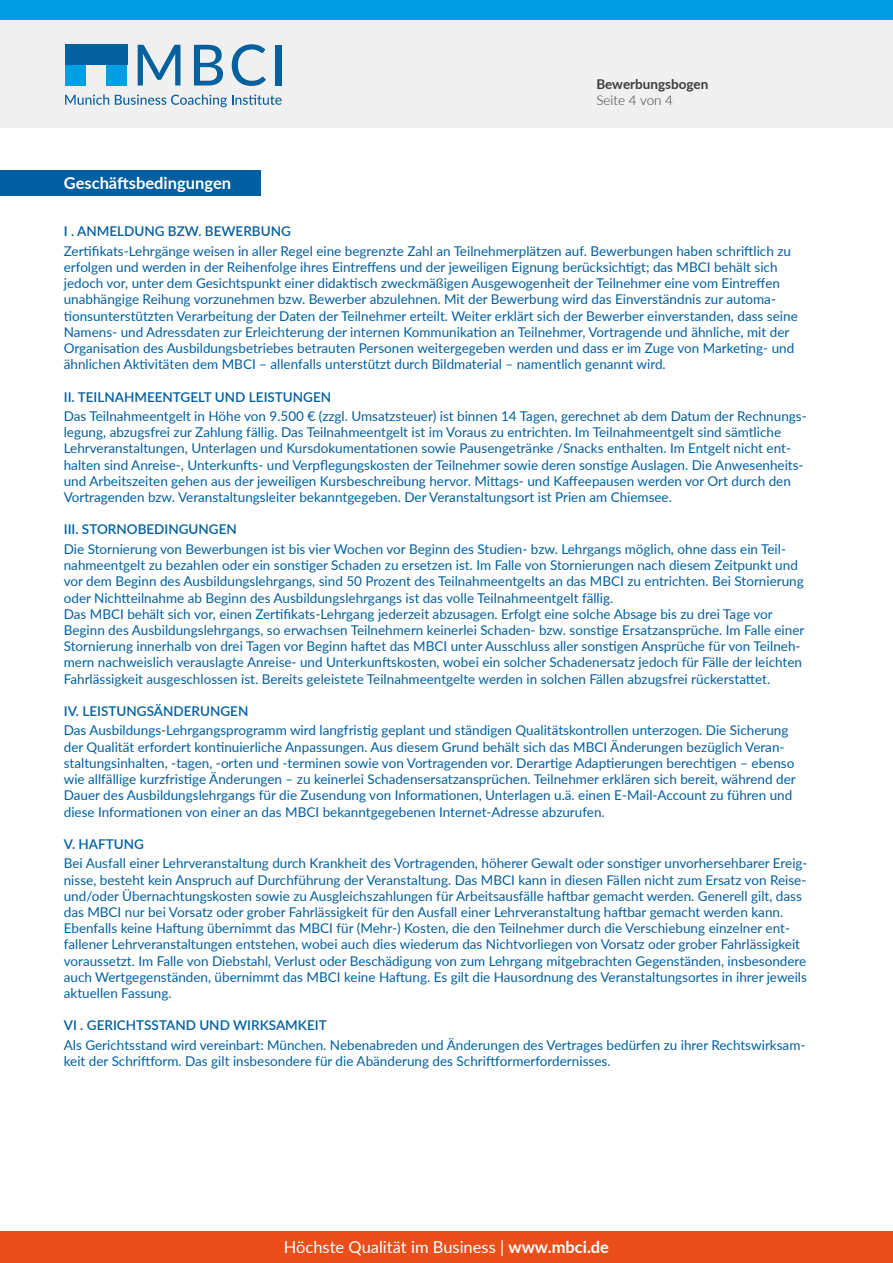
<style>
.page{position:relative;width:893px;height:1263px;background:#fff}
.page>*{position:absolute;margin:0;border:0;box-sizing:border-box;transform-origin:0 0}
.t1{font:16.5px "Lato";color:#fff}
.t2{font:700 16.5px "Lato";color:#fff}
.t3{font:13.5px/16.2px "Lato";color:#005fa0}
.t4{font:600 13.5px "Lato";color:#005fa0}
.t5{font:700 13.5px "Lato";color:#3c3c3b}
.t6{font:300 13.5px "Lato";color:#3c3c3b}
.s1{font-weight:700}
</style>
<div class="page">
<div style="left:0;top:0;width:893px;height:128px;background:#f0f0f0"></div>
<svg style="left:65px;top:94px;width:44px;height:11px"></svg>
<svg style="left:115px;top:94px;width:167px;height:13px"></svg>
<svg style="left:138px;top:45px;width:42px;height:40px"></svg>
<svg style="left:194px;top:45px;width:29px;height:40px"></svg>
<svg style="left:232px;top:44px;width:34px;height:42px"></svg>
<div style="left:275px;top:45px;width:6px;height:40px;background:#05609e"></div>
<div style="left:65px;top:44px;width:62px;height:21px;background:#05609e"></div>
<div style="left:107px;top:65px;width:20px;height:21px;background:#009fe3"></div>
<div style="left:65px;top:65px;width:21px;height:21px;background:#009fe3"></div>
<div style="left:0;top:0;width:893px;height:19px;background:#009fe3"></div>
<div style="left:0;top:170px;width:260px;height:26px;background:#005fa0"></div>
<div style="left:0;top:1231px;width:893px;height:32px;background:#e94e1b"></div>
<p class="t2" style="left:64px;top:171px;width:169px">Geschäftsbedingungen</p>
<p class="t5" style="left:596px;top:74px;width:114px">Bewerbungsbogen</p>
<p class="t6" style="left:596px;top:91px;width:78px">Seite 4 von 4</p>
<p class="t4" style="left:64px;top:222px;width:229px">I . ANMELDUNG BZW. BEWERBUNG</p>
<p class="t3" style="left:64px;top:242px;width:735px">Zertifikats-Lehrgänge weisen in aller Regel eine begrenzte Zahl an Teilnehmerplätzen auf. Bewerbungen haben schriftlich zu erfolgen und werden in der Reihenfolge ihres Eintreffens und der jeweiligen Eignung berücksichtigt; das MBCI behält sich jedoch vor, unter dem Gesichtspunkt einer didaktisch zweckmäßigen Ausgewogenheit der Teilnehmer eine vom Eintreffen unabhängige Reihung vorzunehmen bzw. Bewerber abzulehnen. Mit der Bewerbung wird das Einverständnis zur automa&shy;tionsunterstützten Verarbeitung der Daten der Teilnehmer erteilt. Weiter erklärt sich der Bewerber einverstanden, dass seine Namens- und Adressdaten zur Erleichterung der internen Kommunikation an Teilnehmer, Vortragende und ähnliche, mit der Organisation des Ausbildungsbetriebes betrauten Personen weitergegeben werden und dass er im Zuge von Marketing- und ähnlichen Aktivitäten dem MBCI – allenfalls unterstützt durch Bildmaterial – namentlich genannt wird.</p>
<p class="t4" style="left:64px;top:387px;width:269px">II. TEILNAHMEENTGELT UND LEISTUNGEN</p>
<p class="t3" style="left:64px;top:407px;width:744px">Das Teilnahmeentgelt in Höhe von 9.500 € (zzgl. Umsatzsteuer) ist binnen 14 Tagen, gerechnet ab dem Datum der Rechnungs&shy;legung, abzugsfrei zur Zahlung fällig. Das Teilnahmeentgelt ist im Voraus zu entrichten. Im Teilnahmeentgelt sind sämtliche Lehrveranstaltungen, Unterlagen und Kursdokumentationen sowie Pausengetränke /Snacks enthalten. Im Entgelt nicht ent&shy;halten sind Anreise-, Unterkunfts- und Verpflegungskosten der Teilnehmer sowie deren sonstige Auslagen. Die Anwesenheits&shy;und Arbeitszeiten gehen aus der jeweiligen Kursbeschreibung hervor. Mittags- und Kaffeepausen werden vor Ort durch den Vortragenden bzw. Veranstaltungsleiter bekanntgegeben. Der Veranstaltungsort ist Prien am Chiemsee.</p>
<p class="t4" style="left:64px;top:520px;width:175px">III. STORNOBEDINGUNGEN</p>
<p class="t3" style="left:64px;top:540px;width:742px">Die Stornierung von Bewerbungen ist bis vier Wochen vor Beginn des Studien- bzw. Lehrgangs möglich, ohne dass ein Teil&shy;nahmeentgelt zu bezahlen oder ein sonstiger Schaden zu ersetzen ist. Im Falle von Stornierungen nach diesem Zeitpunkt und vor dem Beginn des Ausbildungslehrgangs, sind 50 Prozent des Teilnahmeentgelts an das MBCI zu entrichten. Bei Stornierung oder Nichtteilnahme ab Beginn des Ausbildungslehrgangs ist das volle Teilnahmeentgelt fällig.<br>Das MBCI behält sich vor, einen Zertifikats-Lehrgang jederzeit abzusagen. Erfolgt eine solche Absage bis zu drei Tage vor Beginn des Ausbildungslehrgangs, so erwachsen Teilnehmern keinerlei Schaden- bzw. sonstige Ersatzansprüche. Im Falle einer Stornierung innerhalb von drei Tagen vor Beginn haftet das MBCI unter Ausschluss aller sonstigen Ansprüche für von Teilneh&shy;mern nachweislich verauslagte Anreise- und Unterkunftskosten, wobei ein solcher Schadenersatz jedoch für Fälle der leichten Fahrlässigkeit ausgeschlossen ist. Bereits geleistete Teilnahmeentgelte werden in solchen Fällen abzugsfrei rückerstattet.</p>
<p class="t4" style="left:64px;top:701px;width:186px">IV. LEISTUNGSÄNDERUNGEN</p>
<p class="t3" style="left:64px;top:722px;width:733px">Das Ausbildungs-Lehrgangsprogramm wird langfristig geplant und ständigen Qualitätskontrollen unterzogen. Die Sicherung der Qualität erfordert kontinuierliche Anpassungen. Aus diesem Grund behält sich das MBCI Änderungen bezüglich Veran&shy;staltungsinhalten, -tagen, -orten und -terminen sowie von Vortragenden vor. Derartige Adaptierungen berechtigen – ebenso wie allfällige kurzfristige Änderungen – zu keinerlei Schadensersatzansprüchen. Teilnehmer erklären sich bereit, während der Dauer des Ausbildungslehrgangs für die Zusendung von Informationen, Unterlagen u.ä. einen E-Mail-Account zu führen und diese Informationen von einer an das MBCI bekanntgegebenen Internet-Adresse abzurufen.</p>
<p class="t4" style="left:64px;top:834px;width:82px">V. HAFTUNG</p>
<p class="t3" style="left:64px;top:855px;width:745px">Bei Ausfall einer Lehrveranstaltung durch Krankheit des Vortragenden, höherer Gewalt oder sonstiger unvorhersehbarer Ereig&shy;nisse, besteht kein Anspruch auf Durchführung der Veranstaltung. Das MBCI kann in diesen Fällen nicht zum Ersatz von Reise&shy;und/oder Übernachtungskosten sowie zu Ausgleichszahlungen für Arbeitsausfälle haftbar gemacht werden. Generell gilt, dass das MBCI nur bei Vorsatz oder grober Fahrlässigkeit für den Ausfall einer Lehrveranstaltung haftbar gemacht werden kann.<br>Ebenfalls keine Haftung übernimmt das MBCI für (Mehr-) Kosten, die den Teilnehmer durch die Verschiebung einzelner ent&shy;fallener Lehrveranstaltungen entstehen, wobei auch dies wiederum das Nichtvorliegen von Vorsatz oder grober Fahrlässigkeit voraussetzt. Im Falle von Diebstahl, Verlust oder Beschädigung von zum Lehrgang mitgebrachten Gegenständen, insbesondere auch Wertgegenständen, übernimmt das MBCI keine Haftung. Es gilt die Hausordnung des Veranstaltungsortes in ihrer jeweils aktuellen Fassung.</p>
<p class="t4" style="left:64px;top:1016px;width:264px">VI . GERICHTSSTAND UND WIRKSAMKEIT</p>
<p class="t3" style="left:64px;top:1036px;width:743px">Als Gerichtsstand wird vereinbart: München. Nebenabreden und Änderungen des Vertrages bedürfen zu ihrer Rechtswirksam&shy;keit der Schriftform. Das gilt insbesondere für die Abänderung des Schriftformerfordernisses.</p>
<p class="t1" style="left:284px;top:1235px;width:327px">Höchste Qualität im Business | <span class="s1">www.mbci.de</span></p>
</div>
